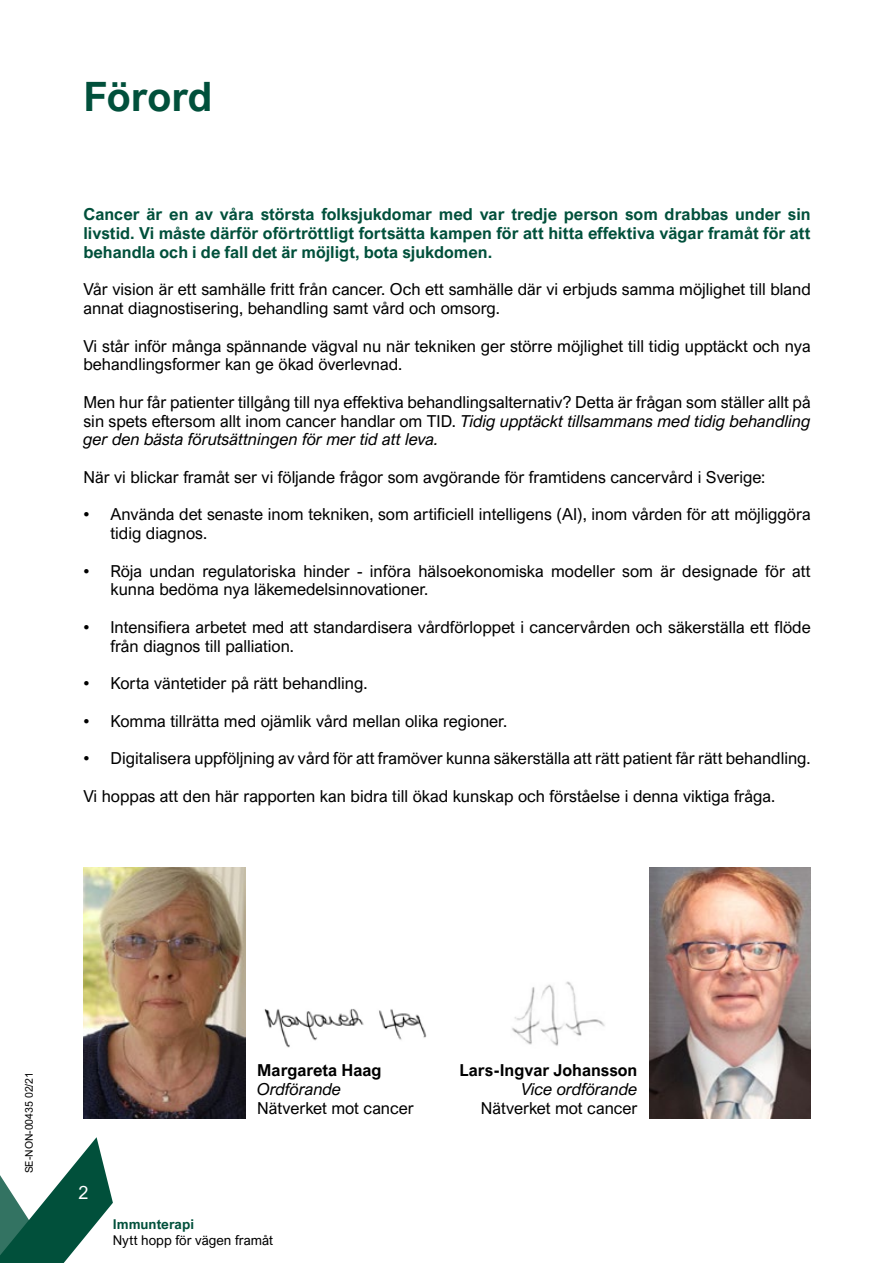
<style>
.page{position:relative;width:893px;height:1263px;background:#fff}
.page>*{position:absolute;margin:0;border:0;box-sizing:border-box;transform-origin:0 0}
.t1{font:700 40.5px "Arial Nova";letter-spacing:-.01em;color:#01503b}
.t2{font:18px "Arial Nova";color:#fff}
.t3{font:16.5px/18.8px "Arial Nova";color:#000}
.t4{font:700 16.5px/18.8px "Arial Nova";color:#01503b;text-align:justify}
.t5{font:700 16.5px "Arial Nova";color:#000}
.t6{font:italic 16.5px "Arial Nova";color:#000}
.t7{font:13.5px "Arial Nova";color:#000}
.t8{font:700 13.5px "Arial Nova";color:#01503b}
.t9{font:10.5px "Arial Nova";color:#000}
.s1{font-style:italic}
</style>
<div class="page">
<svg style="left:0;top:1118px;width:113px;height:145px"></svg>
<img style="left:83px;top:867px;width:162px;height:251px">
<img style="left:264px;top:1009px;width:163px;height:39px">
<img style="left:649px;top:867px;width:162px;height:251px">
<img style="left:512px;top:981px;width:93px;height:65px">
<h1 class="t1" style="left:83px;top:73px;width:131px">Förord</h1>
<p class="t4" style="left:83px;top:205px;width:729px">Cancer är en av våra största folksjukdomar med var tredje person som drabbas under sin livstid. Vi måste därför oförtröttligt fortsätta kampen för att hitta effektiva vägar framåt för att behandla och i de fall det är möjligt, bota sjukdomen.</p>
<p class="t3" style="left:83px;top:280px;width:729px">Vår vision är ett samhälle fritt från cancer. Och ett samhälle där vi erbjuds samma möjlighet till bland annat diagnostisering, behandling samt vård och omsorg.</p>
<p class="t3" style="left:83px;top:336px;width:729px">Vi står inför många spännande vägval nu när tekniken ger större möjlighet till tidig upptäckt och nya behandlingsformer kan ge ökad överlevnad.</p>
<p class="t3" style="left:83px;top:393px;width:729px;text-align:justify">Men hur får patienter tillgång till nya effektiva behandlingsalternativ? Detta är frågan som ställer allt på sin spets eftersom allt inom cancer handlar om TID. <span class="s1">Tidig upptäckt tillsammans med tidig behandling ger den bästa förutsättningen för mer tid att leva.</span></p>
<p class="t3" style="left:83px;top:468px;width:683px">När vi blickar framåt ser vi följande frågor som avgörande för framtidens cancervård i Sverige:</p>
<p class="t3" style="left:110px;top:505px;width:702px;text-indent:-27px">• Använda det senaste inom tekniken, som artificiell intelligens (AI), inom vården för att möjliggöra tidig diagnos.</p>
<p class="t3" style="left:110px;top:561px;width:702px;text-indent:-27px">• Röja undan regulatoriska hinder - införa hälsoekonomiska modeller som är designade för att kunna bedöma nya läkemedelsinnovationer.</p>
<p class="t3" style="left:110px;top:618px;width:702px;text-indent:-27px">• Intensifiera arbetet med att standardisera vårdförloppet i cancervården och säkerställa ett flöde från diagnos till palliation.</p>
<p class="t3" style="left:83px;top:674px;width:286px">• Korta väntetider på rätt behandling.</p>
<p class="t3" style="left:83px;top:711px;width:425px">• Komma tillrätta med ojämlik vård mellan olika regioner.</p>
<p class="t3" style="left:83px;top:749px;width:729px">• Digitalisera uppföljning av vård för att framöver kunna säkerställa att rätt patient får rätt behandling.</p>
<p class="t3" style="left:83px;top:786px;width:693px">Vi hoppas att den här rapporten kan bidra till ökad kunskap och förståelse i denna viktiga fråga.</p>
<p class="t9" style="left:23px;top:1173px;width:103px;rotate:-90deg">SE-NON-00435 02/21</p>
<p class="t5" style="left:257px;top:1061px;width:126px">Margareta Haag</p>
<p class="t6" style="left:257px;top:1080px;width:86px">Ordförande</p>
<p class="t3" style="left:257px;top:1098px;width:158px">Nätverket mot cancer</p>
<p class="t2" style="left:78px;top:1182px;width:12px">2</p>
<p class="t8" style="left:113px;top:1216px;width:83px">Immunterapi</p>
<p class="t7" style="left:113px;top:1233px;width:162px">Nytt hopp för vägen framåt</p>
<p class="t5" style="left:460px;top:1061px;width:179px">Lars-Ingvar Johansson</p>
<p class="t6" style="left:521px;top:1080px;width:118px">Vice ordförande</p>
<p class="t3" style="left:481px;top:1098px;width:158px">Nätverket mot cancer</p>
</div>
